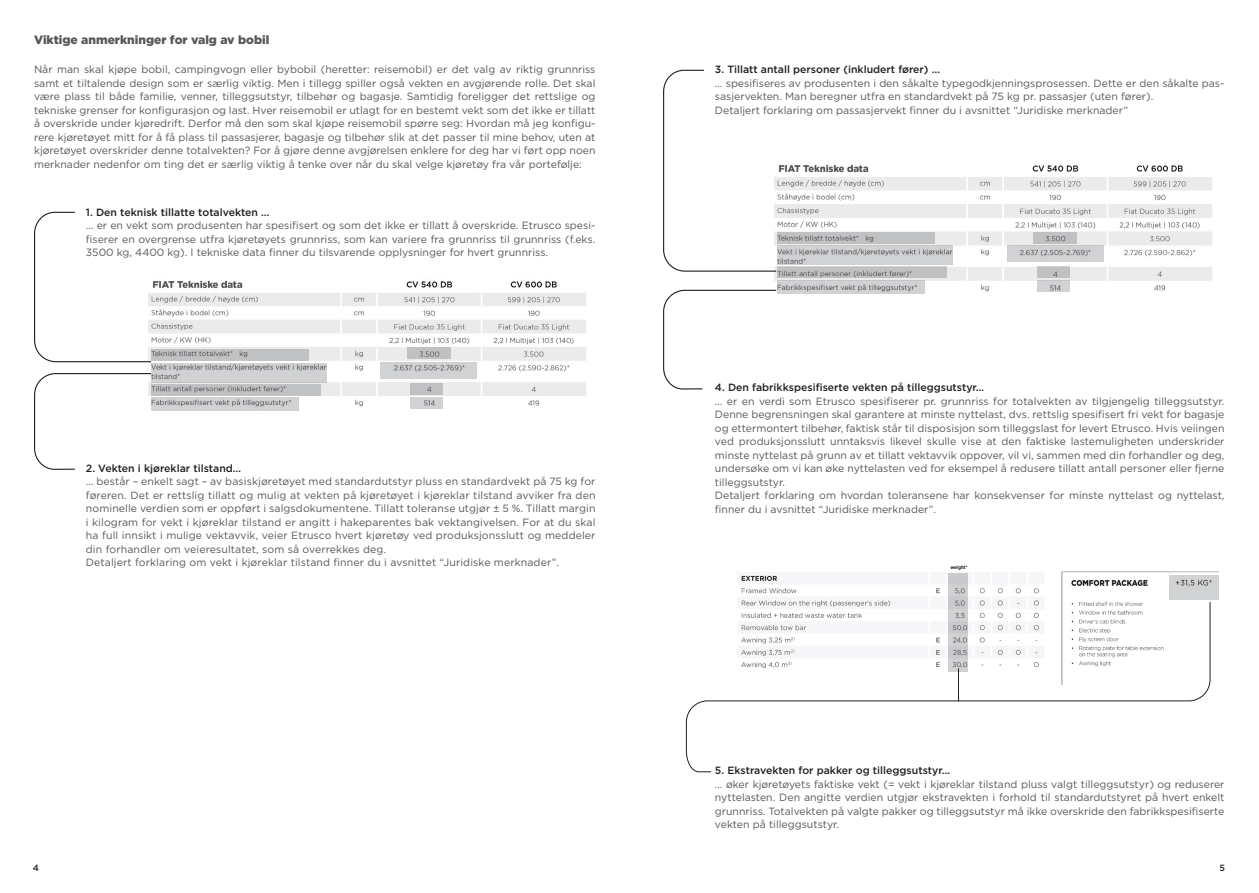
<style>
.page{position:relative;width:1259px;height:893px;background:#fff}
.page>*{position:absolute;margin:0;border:0;box-sizing:border-box;transform-origin:0 0}
.t1{font:900 12px "Gotham";color:#57585a}
.t2{font:10.5px/13.5px "Gotham";color:#57585a;text-align:justify}
.t3{font:500 10.5px "Gotham";color:#231f20}
.t4{font:500 9px "Gotham";color:#231f20}
.t5{font:700 4.95px "Gotham";letter-spacing:-.02em;color:#231f20;scale:.91 1}
</style>
<div class="page">
<img style="left:152px;top:280px;width:434px;height:127px">
<svg style="left:152px;top:349px;width:156px;height:12px;background:#b8b9bb"></svg>
<svg style="left:407px;top:347px;width:43px;height:12px"></svg>
<svg style="left:152px;top:384px;width:169px;height:12px;background:#b6b7b9"></svg>
<div style="left:410px;top:383px;width:33px;height:12px;background:#c0c1c3"></div>
<div style="left:410px;top:397px;width:33px;height:12px;background:#d1d2d4"></div>
<svg style="left:151px;top:363px;width:176px;height:19px;background:#c4c5c7"></svg>
<svg style="left:380px;top:363px;width:97px;height:16px;background:#c8c9cb"></svg>
<svg style="left:152px;top:398px;width:147px;height:13px;background:#c2c3c5"></svg>
<svg style="left:34px;top:211px;width:118px;height:152px"></svg>
<svg style="left:34px;top:372px;width:118px;height:98px"></svg>
<img style="left:741px;top:573px;width:298px;height:28px">
<img style="left:1061px;top:571px;width:157px;height:113px">
<svg style="left:949px;top:573px;width:19px;height:28px"></svg>
<div style="left:1169px;top:576px;width:49px;height:24px;background:#d1d2d4"></div>
<img style="left:774px;top:164px;width:438px;height:128px">
<svg style="left:777px;top:232px;width:157px;height:12px;background:#b8b9bb"></svg>
<svg style="left:1033px;top:232px;width:43px;height:12px"></svg>
<svg style="left:777px;top:266px;width:170px;height:12px;background:#b7b8ba"></svg>
<div style="left:1036px;top:266px;width:33px;height:12px;background:#c0c1c3"></div>
<div style="left:1036px;top:280px;width:33px;height:12px;background:#d1d2d4"></div>
<svg style="left:777px;top:245px;width:176px;height:20px;background:#c4c5c7"></svg>
<svg style="left:1006px;top:245px;width:97px;height:17px;background:#c8c9cb"></svg>
<svg style="left:777px;top:280px;width:148px;height:14px;background:#c2c3c5"></svg>
<svg style="left:663px;top:69px;width:114px;height:203px"></svg>
<svg style="left:663px;top:289px;width:114px;height:101px"></svg>
<svg style="left:685px;top:601px;width:525px;height:171px"></svg>
<hr style="left:958px;top:671px;width:1px;height:30px;background:#231f20">
<p class="t1" style="left:34px;top:31px;width:237px">Viktige anmerkninger for valg av bobil</p>
<p class="t2" style="left:34px;top:63px;width:563px">Når man skal kjøpe bobil, campingvogn eller bybobil (heretter: reisemobil) er det valg av riktig grunnriss samt et tiltalende design som er særlig viktig. Men i tillegg spiller også vekten en avgjørende rolle. Det skal være plass til både familie, venner, tilleggsutstyr, tilbehør og bagasje. Samtidig foreligger det rettslige og tekniske grenser for konfigurasjon og last. Hver reisemobil er utlagt for en bestemt vekt som det ikke er tillatt å overskride under kjøredrift. Derfor må den som skal kjøpe reisemobil spørre seg: Hvordan må jeg konfigu&shy;rere kjøretøyet mitt for å få plass til passasjerer, bagasje og tilbehør slik at det passer til mine behov, uten at kjøretøyet overskrider denne totalvekten? For å gjøre denne avgjørelsen enklere for deg har vi ført opp noen merknader nedenfor om ting det er særlig viktig å tenke over når du skal velge kjøretøy fra vår portefølje:</p>
<p class="t3" style="left:86px;top:205px;width:185px">1. Den teknisk tillatte totalvekten …</p>
<p class="t2" style="left:86px;top:218px;width:511px">… er en vekt som produsenten har spesifisert og som det ikke er tillatt å overskride. Etrusco spesi&shy;fiserer en overgrense utfra kjøretøyets grunnriss, som kan variere fra grunnriss til grunnriss (f.eks.<br>3500 kg, 4400 kg). I tekniske data finner du tilsvarende opplysninger for hvert grunnriss.</p>
<p class="t3" style="left:86px;top:461px;width:157px">2. Vekten i kjøreklar tilstand…</p>
<p class="t2" style="left:86px;top:475px;width:511px;text-align:left">… består – enkelt sagt – av basiskjøretøyet med standardutstyr pluss en standardvekt på 75 kg for føreren. Det er rettslig tillatt og mulig at vekten på kjøretøyet i kjøreklar tilstand avviker fra den nominelle verdien som er oppført i salgsdokumentene. Tillatt toleranse utgjør ± 5 %. Tillatt margin i kilogram for vekt i kjøreklar tilstand er angitt i hakeparentes bak vektangivelsen. For at du skal ha full innsikt i mulige vektavvik, veier Etrusco hvert kjøretøy ved produksjonsslutt og meddeler din forhandler om veieresultatet, som så overrekkes deg.<br>Detaljert forklaring om vekt i kjøreklar tilstand finner du i avsnittet “Juridiske merknader”.</p>
<p class="t3" style="left:715px;top:63px;width:227px">3. Tillatt antall personer (inkludert fører) …</p>
<p class="t2" style="left:715px;top:76px;width:511px;text-align:left">… spesifiseres av produsenten i den såkalte typegodkjenningsprosessen. Dette er den såkalte pas&shy;sasjervekten. Man beregner utfra en standardvekt på 75 kg pr. passasjer (uten fører).<br>Detaljert forklaring om passasjervekt finner du i avsnittet “Juridiske merknader”</p>
<p class="t3" style="left:715px;top:381px;width:271px">4. Den fabrikkspesifiserte vekten på tilleggsutstyr…</p>
<p class="t2" style="left:715px;top:394px;width:511px;text-align:left">… er en verdi som Etrusco spesifiserer pr. grunnriss for totalvekten av tilgjengelig tilleggsutstyr.<br>Denne begrensningen skal garantere at minste nyttelast, dvs. rettslig spesifisert fri vekt for bagasje og ettermontert tilbehør, faktisk står til disposisjon som tilleggslast for levert Etrusco. Hvis veiingen ved produksjonsslutt unntaksvis likevel skulle vise at den faktiske lastemuligheten underskrider minste nyttelast på grunn av et tillatt vektavvik oppover, vil vi, sammen med din forhandler og deg, undersøke om vi kan øke nyttelasten ved for eksempel å redusere tillatt antall personer eller fjerne tilleggsutstyr.<br>Detaljert forklaring om hvordan toleransene har konsekvenser for minste nyttelast og nyttelast, finner du i avsnittet “Juridiske merknader”.</p>
<p class="t5" style="left:950px;top:564px;width:20px">weight*</p>
<p class="t3" style="left:715px;top:764px;width:237px">5. Ekstravekten for pakker og tilleggsutstyr…</p>
<p class="t2" style="left:715px;top:777px;width:511px">… øker kjøretøyets faktiske vekt (= vekt i kjøreklar tilstand pluss valgt tilleggsutstyr) og reduserer nyttelasten. Den angitte verdien utgjør ekstravekten i forhold til standardutstyret på hvert enkelt grunnriss. Totalvekten på valgte pakker og tilleggsutstyr må ikke overskride den fabrikkspesifiserte vekten på tilleggsutstyr.</p>
<p class="t4" style="left:33px;top:862px;width:8px">4</p>
<p class="t4" style="left:1219px;top:862px;width:7px">5</p>
</div>
